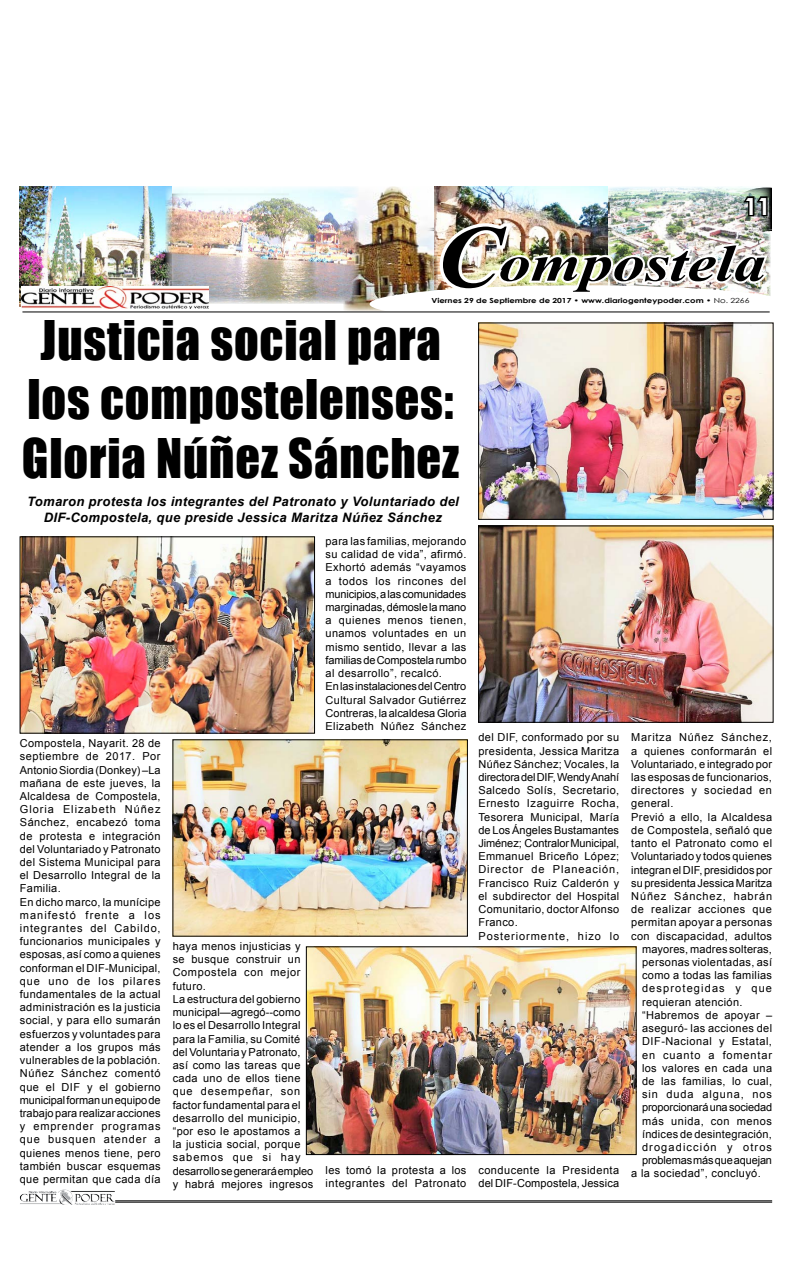
<style>
.page{position:relative;width:792px;height:1276px;background:#fff}
.page>*{position:absolute;margin:0;border:0;box-sizing:border-box;transform-origin:0 0}
.t1{font:italic 700 52px "Times New Roman";color:#000;scale:1.23 1}
.t2{font:50.2px/59.2px "Impact";letter-spacing:.02em;color:#000;text-align:center;scale:.96 1}
.t3{font:700 25.2px "Century Gothic";color:#fff;scale:1.14 1}
.t4{font:700 23.6px "Century Gothic";color:#fff}
.t5{font:italic 700 13px/15.6px "Arial";letter-spacing:.03em;color:#000;text-align:center}
.t6{font:11px/13.2px "Arial";letter-spacing:.03em;color:#000}
.t7{font:11px "Arial";letter-spacing:.05em;color:#000}
.t8{font:11px "Arial";color:#000}
.t9{font:11px "Arial";letter-spacing:.075em;color:#000}
.t10{font:11px "Arial";letter-spacing:-.01em;color:#000}
.t11{font:11px "Arial";letter-spacing:-.015em;color:#000}
.t12{font:11px "Arial";letter-spacing:.065em;color:#000}
.t13{font:11px "Arial";letter-spacing:.1em;color:#000}
.t14{font:11px "Arial";letter-spacing:.105em;color:#000}
.t15{font:11px "Arial";letter-spacing:.085em;color:#000}
.t16{font:700 7px "Century Gothic";color:#000;scale:1.22 1}
.s1{font-size:89px}
.s2{font-weight:400}
</style>
<div class="page">
<hr style="left:115px;top:1200px;width:657px;height:1px;background:#000">
<hr style="left:115px;top:1201px;width:657px;height:1px;background:#000">
<img style="left:58px;top:1189px;width:14px;height:13px">
<img style="left:19px;top:187px;width:146px;height:119px">
<img style="left:344px;top:187px;width:92px;height:124px">
<img style="left:165px;top:186px;width:194px;height:118px">
<img style="left:21px;top:286px;width:188px;height:22px">
<div style="left:370px;top:285px;width:421px;height:38px;background:#fff;border-radius:50%"></div>
<hr style="left:22px;top:312px;width:748px;height:1px;background:#000">
<img style="left:436px;top:187px;width:336px;height:109px">
<img style="left:480px;top:528px;width:291px;height:192px">
<div style="left:478px;top:526px;width:295px;height:196px;border:1px solid #000"></div>
<img style="left:22px;top:538px;width:291px;height:193px">
<div style="left:20px;top:536px;width:295px;height:197px;border:1px solid #000"></div>
<img style="left:175px;top:741px;width:291px;height:193px">
<img style="left:308px;top:948px;width:326px;height:204px">
<div style="left:306px;top:946px;width:330px;height:208px;border:1px solid #000"></div>
<img style="left:480px;top:325px;width:291px;height:192px">
<h3 class="t4" style="left:744px;top:188px;width:28px">11</h3>
<h3 class="t3" style="left:741px;top:188px;width:30px">11</h3>
<h1 class="t1" style="left:437px;top:227px;width:269px"><span class="s1">C</span>ompostela</h1>
<p class="t16" style="left:432px;top:295px;width:262px">Viernes 29 de Septiembre de 2017 • www.diariogenteypoder.com • <span class="s2">No. 2266</span></p>
<h2 class="t2" style="left:22px;top:309px;width:457px">Justicia social para los compostelenses:<br>Gloria Núñez Sánchez</h2>
<p class="t5" style="left:27px;top:494px;width:433px">Tomaron protesta los integrantes del Patronato y Voluntariado del<br>DIF-Compostela, que preside Jessica Maritza Núñez Sánchez</p>
<p class="t6" style="left:20px;top:736px;width:142px">Compostela, Nayarit. 28 de septiembre de 2017. Por<br>Antonio Siordia (Donkey) –La mañana de este jueves, la<br>Alcaldesa de Compostela,<br>Gloria Elizabeth Núñez<br>Sánchez, encabezó toma de protesta e integración del Voluntariado y Patronato del Sistema Municipal para el Desarrollo Integral de la<br>Familia.<br>En dicho marco, la munícipe manifestó frente a los integrantes del Cabildo, funcionarios municipales y esposas, así como a quienes conforman el DIF-Municipal, que uno de los pilares fundamentales de la actual administración es la justicia social, y para ello sumarán esfuerzos y voluntades para atender a los grupos más vulnerables de la población.<br>Núñez Sánchez comentó que el DIF y el gobierno municipal forman un equipo de trabajo para realizar acciones y emprender programas que busquen atender a quienes menos tiene, pero también buscar esquemas que permitan que cada día</p>
<p class="t6" style="left:173px;top:939px;width:142px">haya menos injusticias y se busque construir un<br>Compostela con mejor futuro.<br>La estructura del gobierno municipal—agregó--como<br>lo es el Desarrollo Integral para la Familia, su Comité del Voluntaria y Patronato, así como las tareas que cada uno de ellos tiene que desempeñar, son factor fundamental para el desarrollo del municipio, “por eso le apostamos a<br>la justicia social, porque sabemos que si hay desarrollo se generará empleo y habrá mejores ingresos</p>
<p class="t6" style="left:326px;top:534px;width:142px">para las familias, mejorando su calidad de vida”, afirmó.<br>Exhortó además “vayamos a todos los rincones del municipios, a las comunidades marginadas, démosle la mano a quienes menos tienen, unamos voluntades en un mismo sentido, llevar a las familias de Compostela rumbo al desarrollo”, recalcó.<br>En las instalaciones del Centro<br>Cultural Salvador Gutiérrez<br>Contreras, la alcaldesa Gloria<br>Elizabeth Núñez Sánchez</p>
<p class="t6" style="left:326px;top:1163px;width:142px">les tomó la protesta a los integrantes del Patronato</p>
<p class="t6" style="left:478px;top:731px;width:142px">del DIF, conformado por su presidenta, Jessica Maritza<br>Núñez Sánchez; Vocales, la directora del DIF, Wendy Anahí<br>Salcedo Solís, Secretario,<br>Ernesto Izaguirre Rocha,<br>Tesorera Municipal, María de Los Ángeles Bustamantes<br>Jiménez; Contralor Municipal,<br>Emmanuel Briceño López;<br>Director de Planeación,<br>Francisco Ruiz Calderón y el subdirector del Hospital<br>Comunitario, doctor Alfonso<br>Franco.<br>Posteriormente, hizo lo</p>
<p class="t6" style="left:478px;top:1163px;width:142px">conducente la Presidenta del DIF-Compostela, Jessica</p>
<p class="t12" style="left:631px;top:730px;width:142px">Maritza Núñez Sánchez,</p>
<p class="t6" style="left:631px;top:744px;width:142px">a quienes conformarán el</p>
<p class="t6" style="left:631px;top:757px;width:142px">Voluntariado, e integrado por</p>
<p class="t6" style="left:631px;top:770px;width:142px">las esposas de funcionarios,</p>
<p class="t7" style="left:631px;top:783px;width:142px">directores y sociedad en</p>
<p class="t6" style="left:631px;top:797px;width:44px">general.</p>
<p class="t6" style="left:631px;top:810px;width:142px">Previó a ello, la Alcaldesa</p>
<p class="t6" style="left:631px;top:823px;width:142px">de Compostela, señaló que</p>
<p class="t6" style="left:631px;top:836px;width:142px">tanto el Patronato como el</p>
<p class="t6" style="left:631px;top:850px;width:142px">Voluntariado y todos quienes</p>
<p class="t8" style="left:631px;top:862px;width:142px">integran el DIF, presididos por</p>
<p class="t8" style="left:631px;top:875px;width:142px">su presidenta Jessica Maritza</p>
<p class="t9" style="left:631px;top:888px;width:142px">Núñez Sánchez, habrán</p>
<p class="t7" style="left:631px;top:901px;width:142px">de realizar acciones que</p>
<p class="t6" style="left:631px;top:916px;width:142px">permitan apoyar a personas</p>
<p class="t6" style="left:631px;top:929px;width:142px">con discapacidad, adultos</p>
<p class="t6" style="left:642px;top:942px;width:131px">mayores, madres solteras,</p>
<p class="t6" style="left:642px;top:955px;width:132px">personas violentadas, así</p>
<p class="t6" style="left:642px;top:968px;width:132px">como a todas las familias</p>
<p class="t14" style="left:642px;top:981px;width:131px">desprotegidas y que</p>
<p class="t6" style="left:642px;top:995px;width:102px">requieran atención.</p>
<p class="t6" style="left:642px;top:1008px;width:132px">“Habremos de apoyar –</p>
<p class="t6" style="left:642px;top:1021px;width:132px">aseguró- las acciones del</p>
<p class="t6" style="left:642px;top:1034px;width:131px">DIF-Nacional y Estatal,</p>
<p class="t9" style="left:642px;top:1047px;width:132px">en cuanto a fomentar</p>
<p class="t6" style="left:642px;top:1061px;width:132px">los valores en cada una</p>
<p class="t6" style="left:642px;top:1074px;width:132px">de las familias, lo cual,</p>
<p class="t15" style="left:642px;top:1086px;width:132px">sin duda alguna, nos</p>
<p class="t10" style="left:642px;top:1100px;width:132px">proporcionará una sociedad</p>
<p class="t7" style="left:642px;top:1113px;width:132px">más unida, con menos</p>
<p class="t6" style="left:642px;top:1127px;width:131px">índices de desintegración,</p>
<p class="t13" style="left:642px;top:1139px;width:132px">drogadicción y otros</p>
<p class="t11" style="left:642px;top:1152px;width:132px">problemas más que aquejan</p>
<p class="t6" style="left:631px;top:1166px;width:131px">a la sociedad”, concluyó.</p>
</div>
